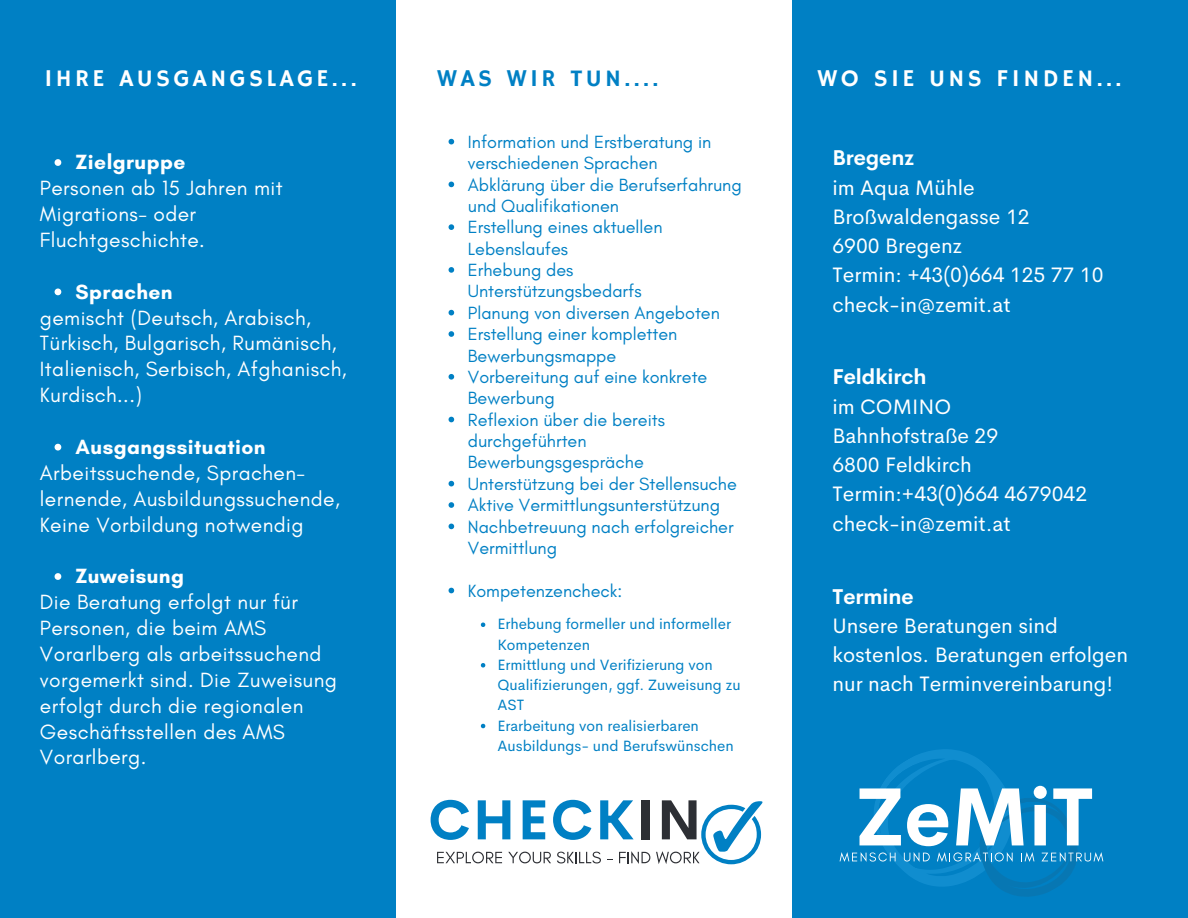
<style>
.page{position:relative;width:1188px;height:918px;background:#fff}
.page>*{position:absolute;margin:0;border:0;box-sizing:border-box;transform-origin:0 0}
.t1{font:24px "Hammersmith One";letter-spacing:.14em;color:#fff}
.t2{font:24px "Hammersmith One";letter-spacing:.14em;color:#0080c4}
.t3{font:21px/25.8px "Glacial Indifference";letter-spacing:.02em;color:#fff}
.t4{font:21px/29.2px "Cerebri Sans";color:#fff}
.t5{font:700 21px "Glacial Indifference";letter-spacing:.02em;color:#fff}
.t6{font:700 21px "Cerebri Sans";color:#fff}
.t7{font:18px/21.3px "Glacial Indifference";color:#0080c4}
.t8{font:15px/20.2px "Cerebri Sans";color:#0080c4}
</style>
<div class="page">
<div style="left:792px;top:0;width:396px;height:918px;background:#0080c4"></div>
<div style="left:0;top:0;width:396px;height:918px;background:#0080c4"></div>
<svg style="left:840px;top:749px;width:263px;height:148px"></svg>
<svg style="left:55px;top:159px;width:6px;height:7px"></svg>
<svg style="left:55px;top:289px;width:6px;height:6px"></svg>
<svg style="left:55px;top:444px;width:6px;height:7px"></svg>
<svg style="left:55px;top:573px;width:6px;height:7px"></svg>
<svg style="left:449px;top:139px;width:5px;height:5px"></svg>
<svg style="left:449px;top:182px;width:5px;height:5px"></svg>
<svg style="left:449px;top:224px;width:5px;height:6px"></svg>
<svg style="left:449px;top:267px;width:5px;height:6px"></svg>
<svg style="left:449px;top:310px;width:5px;height:5px"></svg>
<svg style="left:449px;top:331px;width:5px;height:6px"></svg>
<svg style="left:449px;top:374px;width:5px;height:6px"></svg>
<svg style="left:449px;top:417px;width:5px;height:5px"></svg>
<svg style="left:449px;top:481px;width:5px;height:5px"></svg>
<svg style="left:449px;top:502px;width:5px;height:6px"></svg>
<svg style="left:449px;top:524px;width:5px;height:5px"></svg>
<svg style="left:449px;top:588px;width:5px;height:5px"></svg>
<svg style="left:431px;top:800px;width:38px;height:40px"></svg>
<svg style="left:478px;top:800px;width:32px;height:39px"></svg>
<svg style="left:523px;top:800px;width:22px;height:39px"></svg>
<svg style="left:553px;top:800px;width:38px;height:40px"></svg>
<svg style="left:600px;top:800px;width:34px;height:39px"></svg>
<div style="left:642px;top:800px;width:8px;height:39px;background:#2d2f34"></div>
<svg style="left:437px;top:852px;width:65px;height:11px"></svg>
<svg style="left:508px;top:852px;width:43px;height:11px"></svg>
<svg style="left:557px;top:852px;width:44px;height:11px"></svg>
<svg style="left:619px;top:851px;width:31px;height:13px"></svg>
<svg style="left:656px;top:800px;width:107px;height:64px"></svg>
<svg style="left:481px;top:623px;width:4px;height:4px"></svg>
<svg style="left:481px;top:663px;width:4px;height:5px"></svg>
<svg style="left:481px;top:724px;width:4px;height:4px"></svg>
<h1 class="t1" style="left:44px;top:64px;width:314px">IHRE AUSGANGSLAGE...</h1>
<h1 class="t2" style="left:437px;top:64px;width:223px">WAS WIR TUN....</h1>
<h1 class="t1" style="left:818px;top:64px;width:305px">WO SIE UNS FINDEN...</h1>
<p class="t5" style="left:76px;top:149px;width:111px">Zielgruppe</p>
<p class="t3" style="left:40px;top:175px;width:244px">Personen ab 15 Jahren mit<br>Migrations- oder<br>Fluchtgeschichte.</p>
<p class="t5" style="left:76px;top:279px;width:98px">Sprachen</p>
<p class="t3" style="left:40px;top:304px;width:308px">gemischt (Deutsch, Arabisch,<br>Türkisch, Bulgarisch, Rumänisch,<br>Italienisch, Serbisch, Afghanisch,<br>Kurdisch...)</p>
<p class="t5" style="left:76px;top:434px;width:191px">Ausgangssituation</p>
<p class="t3" style="left:40px;top:460px;width:301px">Arbeitssuchende, Sprachen&shy;lernende, Ausbildungssuchende,<br>Keine Vorbildung notwendig</p>
<p class="t5" style="left:76px;top:563px;width:110px">Zuweisung</p>
<p class="t3" style="left:40px;top:589px;width:298px">Die Beratung erfolgt nur für<br>Personen, die beim AMS<br>Vorarlberg als arbeitssuchend vorgemerkt sind. Die Zuweisung erfolgt durch die regionalen<br>Geschäftsstellen des AMS<br>Vorarlberg.</p>
<p class="t7" style="left:468px;top:131px;width:275px">Information und Erstberatung in verschiedenen Sprachen<br>Abklärung über die Berufserfahrung und Qualifikationen<br>Erstellung eines aktuellen<br>Lebenslaufes<br>Erhebung des<br>Unterstützungsbedarfs<br>Planung von diversen Angeboten<br>Erstellung einer kompletten<br>Bewerbungsmappe<br>Vorbereitung auf eine konkrete<br>Bewerbung<br>Reflexion über die bereits durchgeführten<br>Bewerbungsgespräche<br>Unterstützung bei der Stellensuche<br>Aktive Vermittlungsunterstützung<br>Nachbetreuung nach erfolgreicher<br>Vermittlung</p>
<p class="t7" style="left:468px;top:580px;width:156px">Kompetenzencheck:</p>
<p class="t8" style="left:497px;top:614px;width:245px">Erhebung formeller und informeller<br>Kompetenzen<br>Ermittlung und Verifizierung von<br>Qualifizierungen, ggf. Zuweisung zu<br>AST<br>Erarbeitung von realisierbaren<br>Ausbildungs- und Berufswünschen</p>
<p class="t6" style="left:832px;top:144px;width:83px">Bregenz</p>
<p class="t4" style="left:832px;top:173px;width:273px">im Aqua Mühle<br>Broßwaldengasse 12<br>6900 Bregenz<br>Termin: +43(0)664 125 77 10 check-in@zemit.at</p>
<p class="t6" style="left:832px;top:363px;width:96px">Feldkirch</p>
<p class="t4" style="left:832px;top:392px;width:256px">im COMINO<br>Bahnhofstraße 29<br>6800 Feldkirch<br>Termin:+43(0)664 4679042 check-in@zemit.at</p>
<p class="t6" style="left:832px;top:583px;width:83px">Termine</p>
<p class="t4" style="left:832px;top:611px;width:297px">Unsere Beratungen sind kostenlos. Beratungen erfolgen nur nach Terminvereinbarung!</p>
</div>
